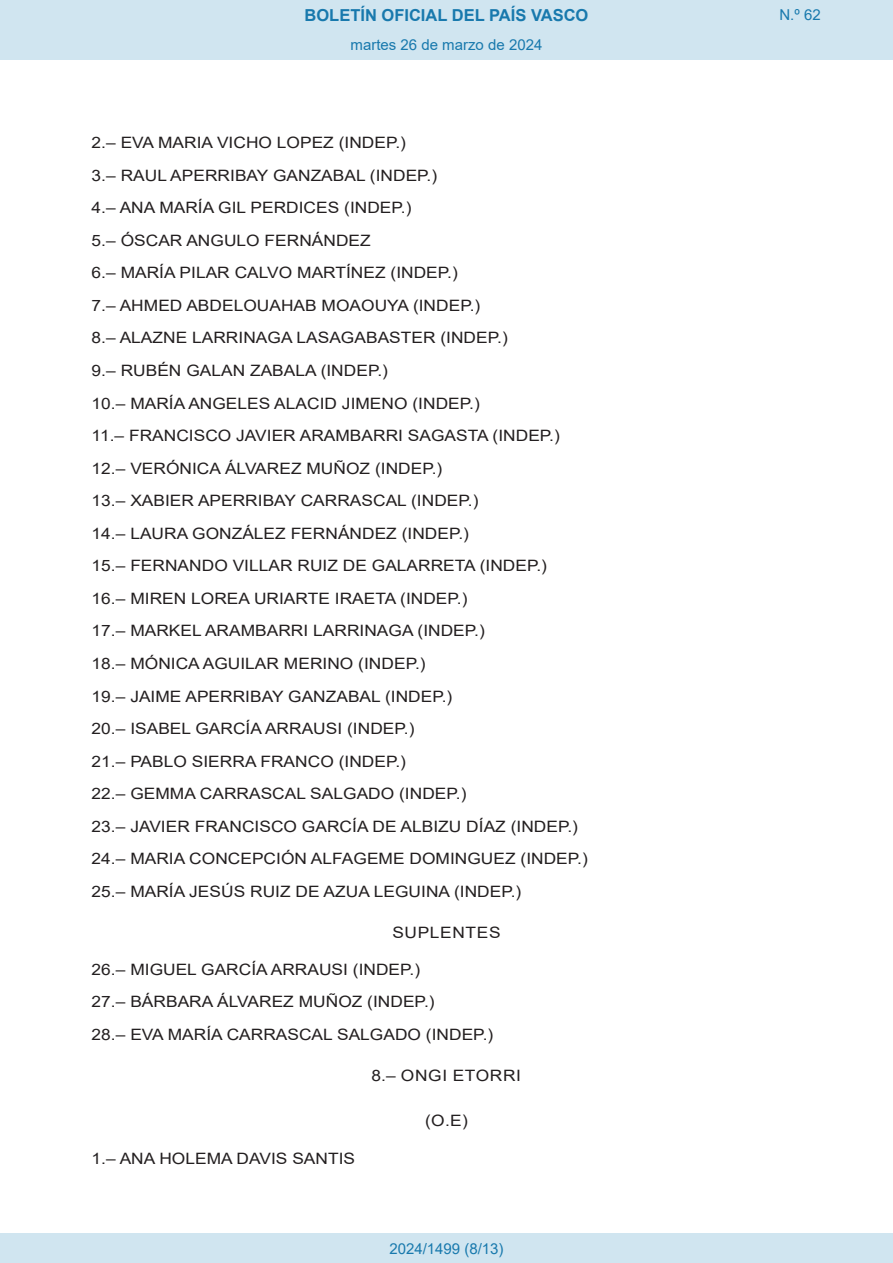
<style>
.page{position:relative;width:893px;height:1263px;background:#fff}
.page>*{position:absolute;margin:0;border:0;box-sizing:border-box;transform-origin:0 0}
.t1{font:700 16.5px "Arial";color:#1879ad}
.BOPVDetalle{font:15.6px "Arial";color:#231f20;scale:1.11 1}
.BOPVClave{font:15.6px "Arial";letter-spacing:.035em;color:#231f20;scale:1.11 1}
.Paginacion_Centro{font:15px "Arial";color:#1879ad}
</style>
<div class="page">
<div style="left:0;top:0;width:893px;height:60px;background:#d0e5f0"></div>
<div style="left:0;top:1233px;width:893px;height:30px;background:#d0e5f0"></div>
<p class="t1" style="left:305px;top:3px;width:285px">BOLETÍN OFICIAL DEL PAÍS VASCO</p>
<p class="Paginacion_Centro" style="left:351px;top:35px;width:193px">martes 26 de marzo de 2024</p>
<p class="BOPVDetalle" style="left:92px;top:132px;width:285px">2.– EVA MARIA VICHO LOPEZ (INDEP.)</p>
<p class="BOPVDetalle" style="left:92px;top:164px;width:313px">3.– RAUL APERRIBAY GANZABAL (INDEP.)</p>
<p class="BOPVDetalle" style="left:92px;top:197px;width:290px">4.– ANA MARÍA GIL PERDICES (INDEP.)</p>
<p class="BOPVDetalle" style="left:92px;top:230px;width:253px">5.– ÓSCAR ANGULO FERNÁNDEZ</p>
<p class="BOPVDetalle" style="left:92px;top:262px;width:331px">6.– MARÍA PILAR CALVO MARTÍNEZ (INDEP.)</p>
<p class="BOPVDetalle" style="left:92px;top:295px;width:352px">7.– AHMED ABDELOUAHAB MOAOUYA (INDEP.)</p>
<p class="BOPVDetalle" style="left:92px;top:327px;width:376px">8.– ALAZNE LARRINAGA LASAGABASTER (INDEP.)</p>
<p class="BOPVDetalle" style="left:92px;top:360px;width:268px">9.– RUBÉN GALAN ZABALA (INDEP.)</p>
<p class="BOPVDetalle" style="left:92px;top:392px;width:351px">10.– MARÍA ANGELES ALACID JIMENO (INDEP.)</p>
<p class="BOPVDetalle" style="left:92px;top:425px;width:423px">11.– FRANCISCO JAVIER ARAMBARRI SAGASTA (INDEP.)</p>
<p class="BOPVDetalle" style="left:92px;top:457px;width:317px">12.– VERÓNICA ÁLVAREZ MUÑOZ (INDEP.)</p>
<p class="BOPVDetalle" style="left:92px;top:490px;width:350px">13.– XABIER APERRIBAY CARRASCAL (INDEP.)</p>
<p class="BOPVDetalle" style="left:92px;top:523px;width:341px">14.– LAURA GONZÁLEZ FERNÁNDEZ (INDEP.)</p>
<p class="BOPVDetalle" style="left:92px;top:555px;width:412px">15.– FERNANDO VILLAR RUIZ DE GALARRETA (INDEP.)</p>
<p class="BOPVDetalle" style="left:92px;top:588px;width:340px">16.– MIREN LOREA URIARTE IRAETA (INDEP.)</p>
<p class="BOPVDetalle" style="left:92px;top:620px;width:356px">17.– MARKEL ARAMBARRI LARRINAGA (INDEP.)</p>
<p class="BOPVDetalle" style="left:92px;top:653px;width:302px">18.– MÓNICA AGUILAR MERINO (INDEP.)</p>
<p class="BOPVDetalle" style="left:92px;top:685px;width:326px">19.– JAIME APERRIBAY GANZABAL (INDEP.)</p>
<p class="BOPVDetalle" style="left:92px;top:718px;width:292px">20.– ISABEL GARCÍA ARRAUSI (INDEP.)</p>
<p class="BOPVDetalle" style="left:92px;top:750px;width:285px">21.– PABLO SIERRA FRANCO (INDEP.)</p>
<p class="BOPVDetalle" style="left:92px;top:783px;width:339px">22.– GEMMA CARRASCAL SALGADO (INDEP.)</p>
<p class="BOPVDetalle" style="left:92px;top:816px;width:440px">23.– JAVIER FRANCISCO GARCÍA DE ALBIZU DÍAZ (INDEP.)</p>
<p class="BOPVDetalle" style="left:92px;top:848px;width:449px">24.– MARIA CONCEPCIÓN ALFAGEME DOMINGUEZ (INDEP.)</p>
<p class="BOPVDetalle" style="left:92px;top:881px;width:389px">25.– MARÍA JESÚS RUIZ DE AZUA LEGUINA (INDEP.)</p>
<p class="BOPVClave" style="left:392px;top:922px;width:99px">SUPLENTES</p>
<p class="BOPVDetalle" style="left:92px;top:959px;width:297px">26.– MIGUEL GARCÍA ARRAUSI (INDEP.)</p>
<p class="BOPVDetalle" style="left:92px;top:991px;width:310px">27.– BÁRBARA ÁLVAREZ MUÑOZ (INDEP.)</p>
<p class="BOPVDetalle" style="left:92px;top:1024px;width:363px">28.– EVA MARÍA CARRASCAL SALGADO (INDEP.)</p>
<p class="BOPVClave" style="left:372px;top:1065px;width:136px">8.– ONGI ETORRI</p>
<p class="BOPVClave" style="left:425px;top:1110px;width:40px">(O.E)</p>
<p class="BOPVDetalle" style="left:92px;top:1148px;width:239px">1.– ANA HOLEMA DAVIS SANTIS</p>
<p class="Paginacion_Centro" style="left:389px;top:1238px;width:116px">2024/1499 (8/13)</p>
<p class="Paginacion_Centro" style="left:779px;top:5px;width:43px">N.º 62</p>
</div>
